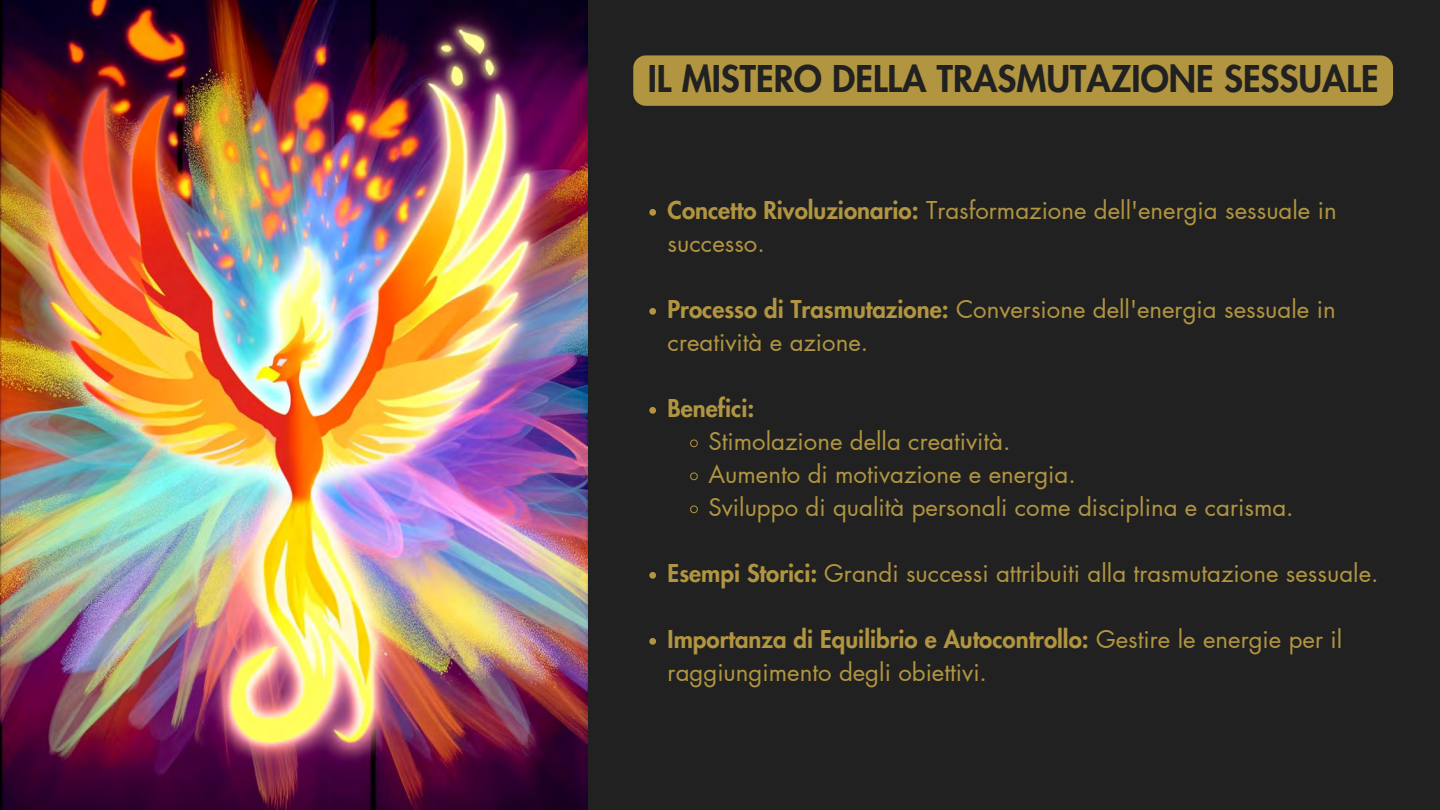
<style>
.page{position:relative;width:1440px;height:810px;background:#212121}
.page>*{position:absolute;margin:0;border:0;box-sizing:border-box;transform-origin:0 0}
.t1{font:800 36px "Futura LT Pro";color:#212121}
.t2{font:24px/33px "Futura LT Pro";color:#b19540}
.t3{font:800 24px "Futura LT Pro";color:#b19540}
.s1{font-weight:800}
</style>
<div class="page">
<img style="left:0;top:0;width:588px;height:810px">
<div style="left:633px;top:55px;width:760px;height:51px;background:#b19540"></div>
<svg style="left:649px;top:209px;width:7px;height:7px"></svg>
<svg style="left:649px;top:308px;width:7px;height:7px"></svg>
<svg style="left:649px;top:407px;width:7px;height:7px"></svg>
<svg style="left:690px;top:439px;width:8px;height:9px"></svg>
<svg style="left:690px;top:472px;width:8px;height:9px"></svg>
<svg style="left:690px;top:505px;width:8px;height:9px"></svg>
<svg style="left:649px;top:572px;width:7px;height:7px"></svg>
<svg style="left:649px;top:638px;width:7px;height:7px"></svg>
<h1 class="t1" style="left:648px;top:62px;width:732px">IL MISTERO DELLA TRASMUTAZIONE SESSUALE</h1>
<p class="t2" style="left:668px;top:194px;width:671px"><span class="s1">Concetto Rivoluzionario:</span> Trasformazione dell'energia sessuale in successo.</p>
<p class="t2" style="left:668px;top:293px;width:670px"><span class="s1">Processo di Trasmutazione:</span> Conversione dell'energia sessuale in creatività e azione.</p>
<p class="t3" style="left:668px;top:397px;width:88px">Benefici:</p>
<p class="t2" style="left:708px;top:425px;width:304px">Stimolazione della creatività.</p>
<p class="t2" style="left:708px;top:458px;width:369px">Aumento di motivazione e energia.</p>
<p class="t2" style="left:708px;top:491px;width:587px">Sviluppo di qualità personali come disciplina e carisma.</p>
<p class="t2" style="left:668px;top:557px;width:712px"><span class="s1">Esempi Storici:</span> Grandi successi attribuiti alla trasmutazione sessuale.</p>
<p class="t2" style="left:668px;top:623px;width:676px"><span class="s1">Importanza di Equilibrio e Autocontrollo:</span> Gestire le energie per il raggiungimento degli obiettivi.</p>
</div>
